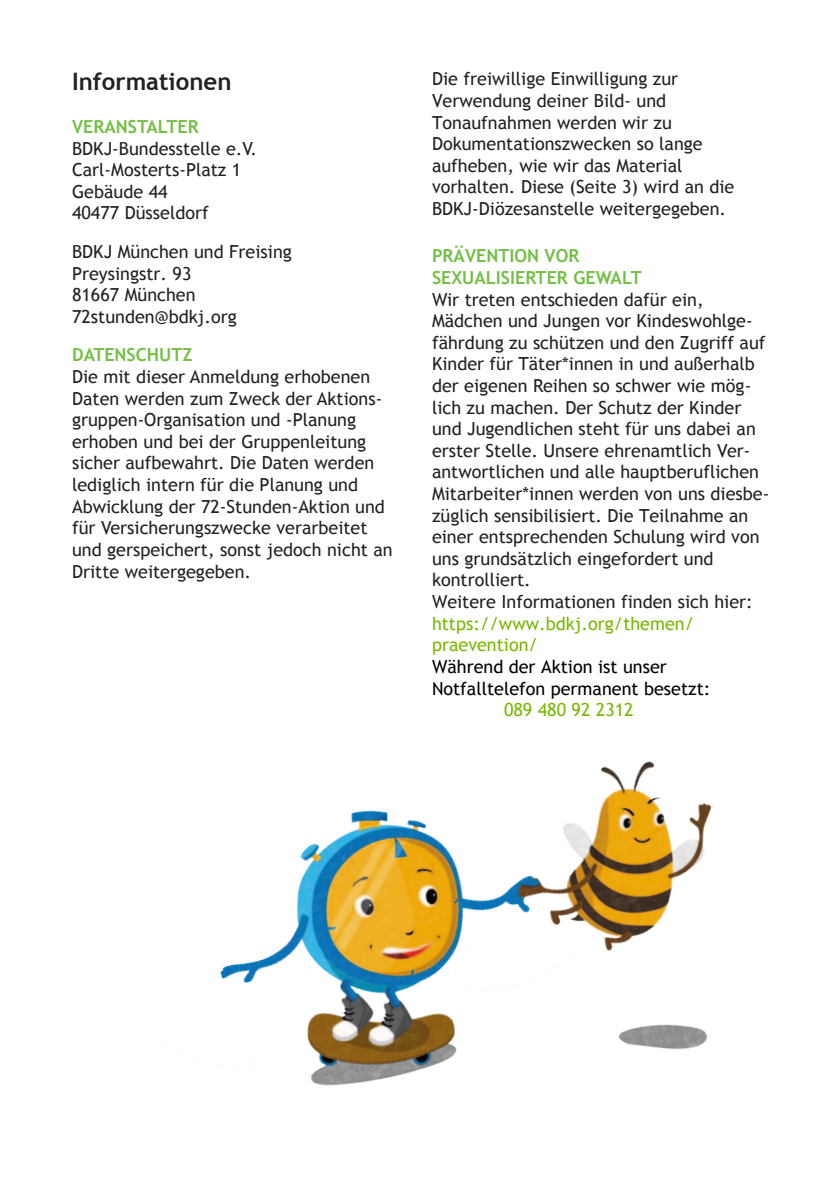
<style>
.page{position:relative;width:840px;height:1191px;background:#fff}
.page>*{position:absolute;margin:0;border:0;box-sizing:border-box;transform-origin:0 0}
.Ü1{font:700 24px "Trebuchet MS";color:#222121}
.t1{font:18px/21.6px "Trebuchet MS";color:#222121}
.Ü2{font:700 18px "Trebuchet MS";color:#74bf45}
.t2{font:18px "Trebuchet MS";color:#000}
.t3{font:18px "Trebuchet MS";color:#77b800}
</style>
<div class="page">
<img style="left:220px;top:761px;width:494px;height:325px">
<p class="Ü1" style="left:72px;top:66px;width:161px">Informationen</p>
<p class="Ü2" style="left:72px;top:115px;width:128px">VERANSTALTER</p>
<p class="t1" style="left:72px;top:138px;width:186px">BDKJ-Bundesstelle e.V.<br>Carl-Mosterts-Platz 1<br>Gebäude 44<br>40477 Düsseldorf</p>
<p class="t1" style="left:72px;top:241px;width:221px">BDKJ München und Freising<br>Preysingstr. 93<br>81667 München<br>72stunden@bdkj.org</p>
<p class="Ü2" style="left:72px;top:344px;width:122px">DATENSCHUTZ</p>
<p class="t1" style="left:72px;top:366px;width:322px">Die mit dieser Anmeldung erhobenen Daten werden zum Zweck der Aktions&shy;gruppen-Organisation und -Planung erhoben und bei der Gruppenleitung sicher aufbewahrt. Die Daten werden lediglich intern für die Planung und Abwicklung der 72-Stunden-Aktion und für Versicherungszwecke verarbeitet und gerspeichert, sonst jedoch nicht an Dritte weitergegeben.</p>
<p class="t1" style="left:432px;top:68px;width:304px">Die freiwillige Einwilligung zur<br>Verwendung deiner Bild- und<br>Tonaufnahmen werden wir zu<br>Dokumentationszwecken so lange aufheben, wie wir das Material vorhalten. Diese (Seite 3) wird an die<br>BDKJ-Diözesanstelle weitergegeben.</p>
<p class="Ü2" style="left:432px;top:245px;width:149px">PRÄVENTION VOR</p>
<p class="Ü2" style="left:432px;top:266px;width:211px">SEXUALISIERTER GEWALT</p>
<p class="t1" style="left:432px;top:289px;width:273px">Wir treten entschieden dafür ein,</p>
<p class="t1" style="left:432px;top:310px;width:322px">Mädchen und Jungen vor Kindeswohlge-</p>
<p class="t1" style="left:432px;top:332px;width:335px">fährdung zu schützen und den Zugriff auf</p>
<p class="t1" style="left:432px;top:353px;width:324px">Kinder für Täter*innen in und außerhalb</p>
<p class="t1" style="left:432px;top:375px;width:321px">der eigenen Reihen so schwer wie mög-</p>
<p class="t1" style="left:432px;top:397px;width:311px">lich zu machen. Der Schutz der Kinder</p>
<p class="t1" style="left:432px;top:418px;width:325px">und Jugendlichen steht für uns dabei an</p>
<p class="t1" style="left:432px;top:440px;width:320px">erster Stelle. Unsere ehrenamtlich Ver-</p>
<p class="t1" style="left:432px;top:461px;width:328px">antwortlichen und alle hauptberuflichen</p>
<p class="t1" style="left:432px;top:483px;width:338px">Mitarbeiter*innen werden von uns diesbe-</p>
<p class="t1" style="left:432px;top:505px;width:318px">züglich sensibilisiert. Die Teilnahme an</p>
<p class="t1" style="left:432px;top:526px;width:329px">einer entsprechenden Schulung wird von</p>
<p class="t1" style="left:432px;top:548px;width:283px">uns grundsätzlich eingefordert und</p>
<p class="t1" style="left:432px;top:569px;width:100px">kontrolliert.</p>
<p class="t1" style="left:432px;top:591px;width:322px">Weitere Informationen finden sich hier:</p>
<p class="t3" style="left:432px;top:613px;width:263px">https://www.bdkj.org/themen/</p>
<p class="t3" style="left:432px;top:634px;width:107px">praevention/</p>
<p class="t2" style="left:432px;top:656px;width:236px">Während der Aktion ist unser</p>
<p class="t2" style="left:432px;top:677px;width:280px">Notfalltelefon permanent besetzt:</p>
<p class="t3" style="left:504px;top:699px;width:131px">089 480 92 2312</p>
</div>
